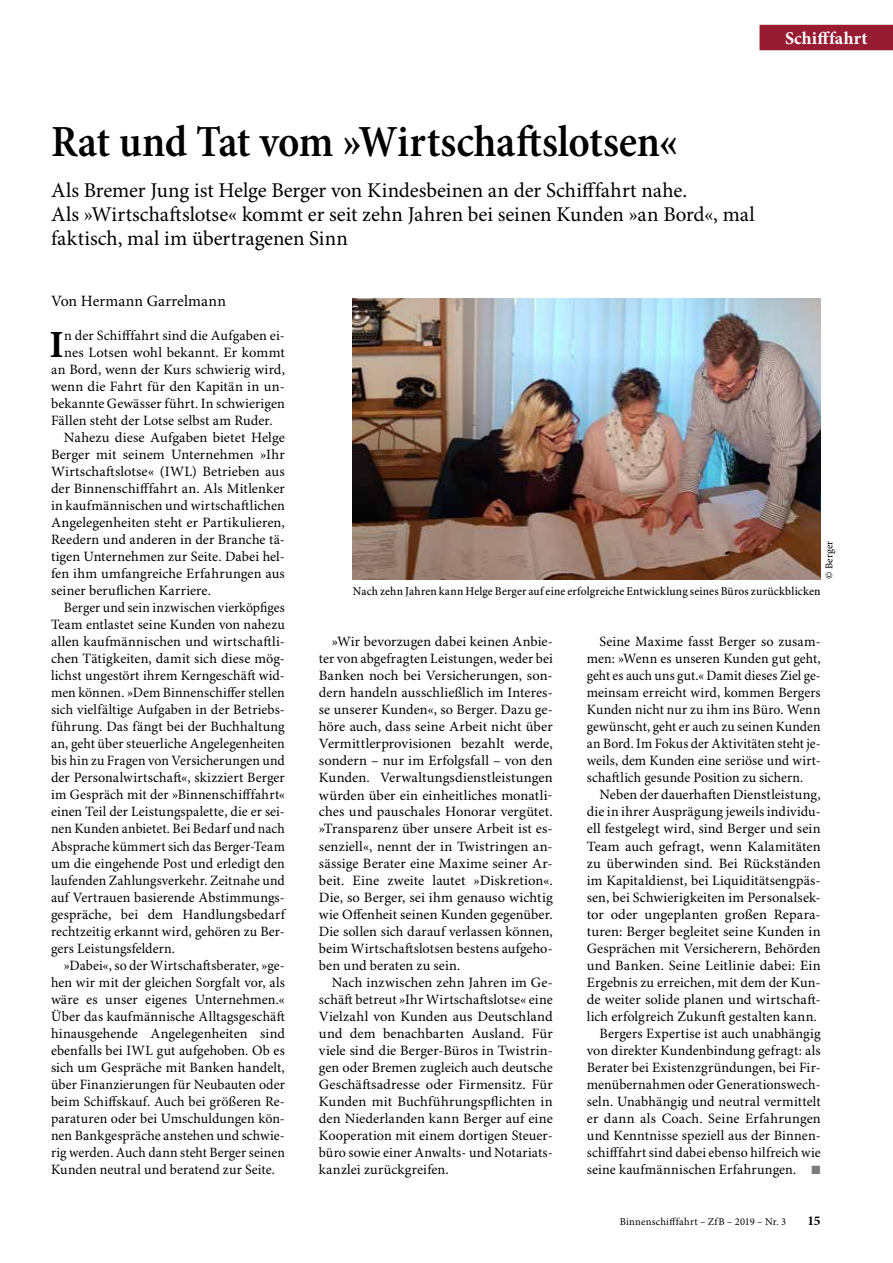
<style>
.page{position:relative;width:893px;height:1263px;background:#fff}
.page>*{position:absolute;margin:0;border:0;box-sizing:border-box;transform-origin:0 0}
.t1{font:600 condensed 45px "Minion Pro";letter-spacing:-.01em;color:#000}
.t2{font:700 38.4px "Minion Pro";color:#000}
.t3{font:21px/24px "Minion Pro";letter-spacing:-.005em;color:#000}
.t4{font:700 18px "Minion Pro";letter-spacing:.005em;color:#fff}
.t5{font:15.75px "Minion Pro";letter-spacing:.01em;color:#000}
.t6{font:14.25px/17px "Minion Pro";letter-spacing:.005em;color:#000;text-align:justify}
.t7{font:14.25px "Minion Pro";letter-spacing:.005em;color:#000;scale:.96 1}
.t8{font:700 13.5px "Minion Pro";color:#000}
.t9{font:500 12px "Minion Pro";letter-spacing:.01em;color:#000;scale:.96 1}
.t10{font:10.5px "Minion Pro";letter-spacing:.02em;color:#000}
.s1{color:#7c7c7c}
</style>
<div class="page">
<div style="left:759px;top:25px;width:134px;height:25px;background:#971b31"></div>
<img style="left:353px;top:299px;width:468px;height:280px">
<p class="t4" style="left:785px;top:28px;width:84px">Schifffahrt</p>
<h1 class="t1" style="left:51px;top:115px;width:629px">Rat und Tat vom »Wirtschaftslotsen«</h1>
<h3 class="t3" style="left:51px;top:179px;width:705px">Als Bremer Jung ist Helge Berger von Kindesbeinen an der Schifffahrt nahe.<br>Als »Wirtschaftslotse« kommt er seit zehn Jahren bei seinen Kunden »an Bord«, mal faktisch, mal im übertragenen Sinn</h3>
<p class="t5" style="left:51px;top:292px;width:176px">Von Hermann Garrelmann</p>
<h2 class="t2" style="left:50px;top:322px;width:16px">I</h2>
<p class="t6" style="left:64px;top:328px;width:222px">n der Schifffahrt sind die Aufgaben ei-</p>
<p class="t6" style="left:64px;top:345px;width:222px">nes Lotsen wohl bekannt. Er kommt</p>
<p class="t6" style="left:51px;top:362px;width:235px">an Bord, wenn der Kurs schwierig wird,</p>
<p class="t6" style="left:51px;top:379px;width:235px">wenn die Fahrt für den Kapitän in un-</p>
<p class="t6" style="left:51px;top:396px;width:235px">bekannte Gewässer führt. In schwierigen</p>
<p class="t6" style="left:51px;top:413px;width:223px">Fällen steht der Lotse selbst am Ruder.</p>
<p class="t6" style="left:64px;top:430px;width:223px">Nahezu diese Aufgaben bietet Helge</p>
<p class="t6" style="left:51px;top:447px;width:235px">Berger mit seinem Unternehmen »Ihr</p>
<p class="t6" style="left:51px;top:464px;width:235px">Wirtschaftslotse« (IWL) Betrieben aus</p>
<p class="t6" style="left:51px;top:481px;width:235px">der Binnenschifffahrt an. Als Mitlenker</p>
<p class="t6" style="left:51px;top:498px;width:235px">in kaufmännischen und wirtschaftlichen</p>
<p class="t6" style="left:51px;top:515px;width:235px">Angelegenheiten steht er Partikulieren,</p>
<p class="t6" style="left:51px;top:532px;width:235px">Reedern und anderen in der Branche tä-</p>
<p class="t6" style="left:51px;top:549px;width:235px">tigen Unternehmen zur Seite. Dabei hel-</p>
<p class="t6" style="left:51px;top:566px;width:235px">fen ihm umfangreiche Erfahrungen aus</p>
<p class="t6" style="left:51px;top:583px;width:161px">seiner beruflichen Karriere.</p>
<p class="t7" style="left:64px;top:599px;width:232px">Berger und sein inzwischen vierköpfiges</p>
<p class="t6" style="left:51px;top:617px;width:235px">Team entlastet seine Kunden von nahezu</p>
<p class="t6" style="left:51px;top:634px;width:235px">allen kaufmännischen und wirtschaftli-</p>
<p class="t6" style="left:51px;top:651px;width:235px">chen Tätigkeiten, damit sich diese mög-</p>
<p class="t6" style="left:51px;top:668px;width:235px">lichst ungestört ihrem Kerngeschäft wid-</p>
<p class="t6" style="left:51px;top:685px;width:235px">men können. »Dem Binnenschiffer stellen</p>
<p class="t6" style="left:51px;top:702px;width:235px">sich vielfältige Aufgaben in der Betriebs-</p>
<p class="t6" style="left:51px;top:719px;width:235px">führung. Das fängt bei der Buchhaltung</p>
<p class="t6" style="left:51px;top:736px;width:235px">an, geht über steuerliche Angelegenheiten</p>
<p class="t6" style="left:51px;top:753px;width:235px">bis hin zu Fragen von Versicherungen und</p>
<p class="t6" style="left:51px;top:770px;width:235px">der Personalwirtschaft«, skizziert Berger</p>
<p class="t6" style="left:51px;top:787px;width:235px">im Gespräch mit der »Binnenschifffahrt«</p>
<p class="t6" style="left:51px;top:804px;width:235px">einen Teil der Leistungspalette, die er sei-</p>
<p class="t6" style="left:51px;top:821px;width:235px">nen Kunden anbietet. Bei Bedarf und nach</p>
<p class="t7" style="left:51px;top:837px;width:245px">Absprache kümmert sich das Berger-Team</p>
<p class="t6" style="left:51px;top:855px;width:235px">um die eingehende Post und erledigt den</p>
<p class="t6" style="left:51px;top:872px;width:235px">laufenden Zahlungsverkehr. Zeitnahe und</p>
<p class="t6" style="left:51px;top:889px;width:235px">auf Vertrauen basierende Abstimmungs-</p>
<p class="t6" style="left:51px;top:906px;width:235px">gespräche, bei dem Handlungsbedarf</p>
<p class="t6" style="left:51px;top:923px;width:235px">rechtzeitig erkannt wird, gehören zu Ber-</p>
<p class="t6" style="left:51px;top:940px;width:126px">gers Leistungsfeldern.</p>
<p class="t6" style="left:64px;top:957px;width:223px">»Dabei«, so der Wirtschaftsberater, »ge-</p>
<p class="t6" style="left:51px;top:974px;width:235px">hen wir mit der gleichen Sorgfalt vor, als</p>
<p class="t6" style="left:51px;top:991px;width:235px">wäre es unser eigenes Unternehmen.«</p>
<p class="t6" style="left:51px;top:1008px;width:235px">Über das kaufmännische Alltagsgeschäft</p>
<p class="t6" style="left:51px;top:1025px;width:235px">hinausgehende Angelegenheiten sind</p>
<p class="t6" style="left:51px;top:1042px;width:235px">ebenfalls bei IWL gut aufgehoben. Ob es</p>
<p class="t6" style="left:51px;top:1059px;width:235px">sich um Gespräche mit Banken handelt,</p>
<p class="t6" style="left:51px;top:1076px;width:235px">über Finanzierungen für Neubauten oder</p>
<p class="t6" style="left:51px;top:1093px;width:235px">beim Schiffskauf. Auch bei größeren Re-</p>
<p class="t6" style="left:51px;top:1110px;width:235px">paraturen oder bei Umschuldungen kön-</p>
<p class="t6" style="left:51px;top:1127px;width:235px">nen Bankgespräche anstehen und schwie-</p>
<p class="t6" style="left:51px;top:1144px;width:235px">rig werden. Auch dann steht Berger seinen</p>
<p class="t6" style="left:51px;top:1161px;width:226px">Kunden neutral und beratend zur Seite.</p>
<p class="t10" style="left:823px;top:579px;width:40px;rotate:-90deg">© Berger</p>
<p class="t9" style="left:353px;top:584px;width:489px">Nach zehn Jahren kann Helge Berger auf eine erfolgreiche Entwicklung seines Büros zurückblicken</p>
<p class="t6" style="left:319px;top:634px;width:235px;text-indent:13px">»Wir bevorzugen dabei keinen Anbie&shy;ter von abgefragten Leistungen, weder bei Banken noch bei Versicherungen, son&shy;dern handeln ausschließlich im Interes&shy;se unserer Kunden«, so Berger. Dazu ge&shy;höre auch, dass seine Arbeit nicht über Vermittlerprovisionen bezahlt werde, sondern – nur im Erfolgsfall – von den Kunden. Verwaltungsdienstleistungen würden über ein einheitliches monatli&shy;ches und pauschales Honorar vergütet. »Transparenz über unsere Arbeit ist es&shy;senziell«, nennt der in Twistringen an&shy;sässige Berater eine Maxime seiner Ar&shy;beit. Eine zweite lautet »Diskretion«.<br>Die, so Berger, sei ihm genauso wichtig wie Offenheit seinen Kunden gegenüber.<br>Die sollen sich darauf verlassen können, beim Wirtschaftslotsen bestens aufgeho&shy;ben und beraten zu sein.</p>
<p class="t6" style="left:319px;top:974px;width:235px;text-indent:13px">Nach inzwischen zehn Jahren im Ge&shy;schäft betreut »Ihr Wirtschaftslotse« eine Vielzahl von Kunden aus Deutschland und dem benachbarten Ausland. Für viele sind die Berger-Büros in Twistrin&shy;gen oder Bremen zugleich auch deutsche Geschäftsadresse oder Firmensitz. Für Kunden mit Buchführungspflichten in den Niederlanden kann Berger auf eine Kooperation mit einem dortigen Steuer&shy;büro sowie einer Anwalts- und Notariats&shy;kanzlei zurückgreifen.</p>
<p class="t6" style="left:587px;top:634px;width:235px;text-indent:13px">Seine Maxime fasst Berger so zusam&shy;men: »Wenn es unseren Kunden gut geht, geht es auch uns gut.« Damit dieses Ziel ge&shy;meinsam erreicht wird, kommen Bergers Kunden nicht nur zu ihm ins Büro. Wenn gewünscht, geht er auch zu seinen Kunden an Bord. Im Fokus der Aktivitäten steht je&shy;weils, dem Kunden eine seriöse und wirt&shy;schaftlich gesunde Position zu sichern.</p>
<p class="t6" style="left:587px;top:787px;width:235px;text-align:right">Neben der dauerhaften Dienstleistung, die in ihrer Ausprägung jeweils individu&shy;ell festgelegt wird, sind Berger und sein Team auch gefragt, wenn Kalamitäten zu überwinden sind. Bei Rückständen im Kapitaldienst, bei Liquiditätsengpäs&shy;sen, bei Schwierigkeiten im Personalsek&shy;tor oder ungeplanten großen Repara&shy;turen: Berger begleitet seine Kunden in Gesprächen mit Versicherern, Behörden und Banken. Seine Leitlinie dabei: Ein Ergebnis zu erreichen, mit dem der Kun&shy;de weiter solide planen und wirtschaft&shy;lich erfolgreich Zukunft gestalten kann.<br>Bergers Expertise ist auch unabhängig von direkter Kundenbindung gefragt: als Berater bei Existenzgründungen, bei Fir&shy;menübernahmen oder Generationswech&shy;seln. Unabhängig und neutral vermittelt er dann als Coach. Seine Erfahrungen und Kenntnisse speziell aus der Binnen&shy;schifffahrt sind dabei ebenso hilfreich wie seine kaufmännischen Erfahrungen. <span class="s1">■</span></p>
<p class="t10" style="left:620px;top:1215px;width:168px">Binnenschifffahrt – ZfB – 2019 – Nr. 3</p>
<p class="t8" style="left:807px;top:1212px;width:15px">15</p>
</div>
